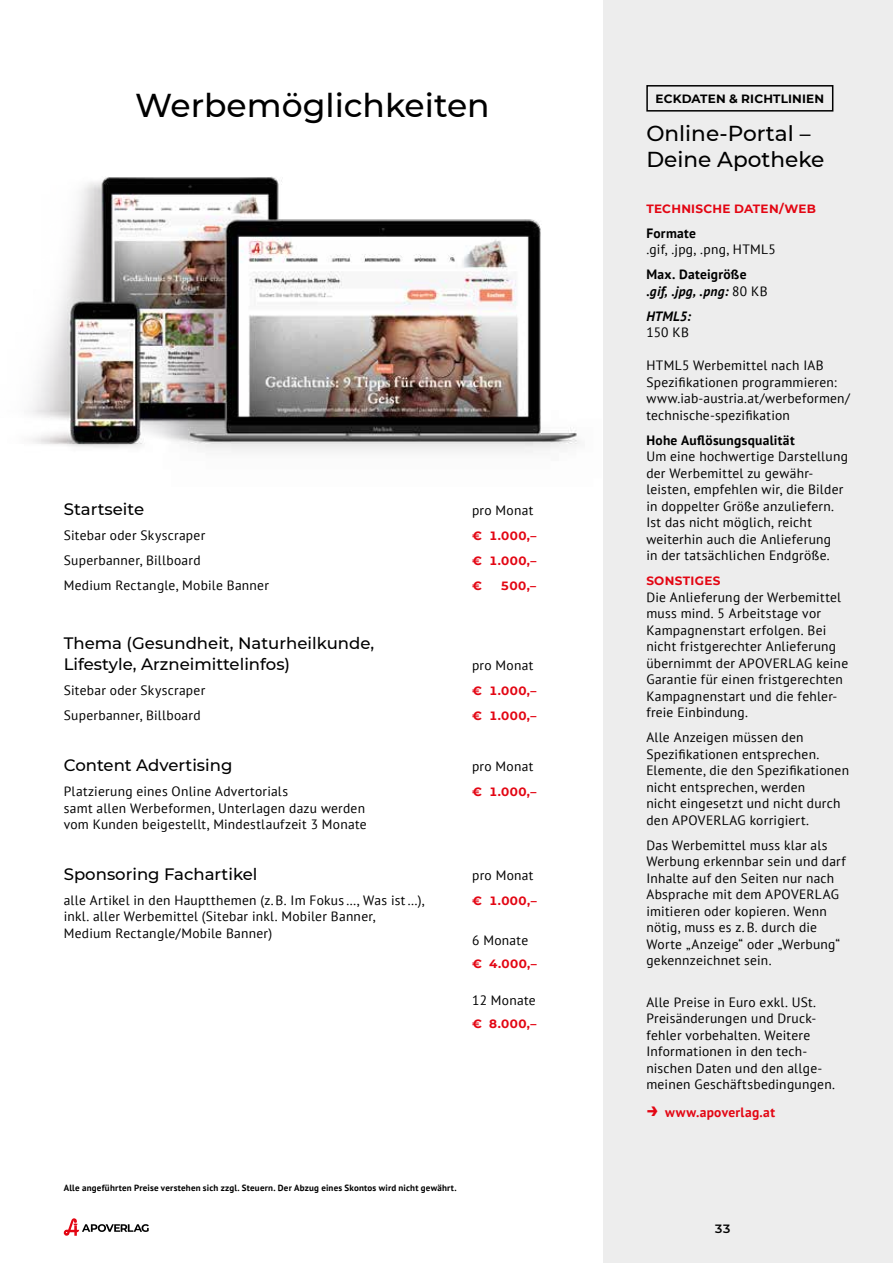
<style>
.page{position:relative;width:893px;height:1263px;background:#fff}
.page>*{position:absolute;margin:0;border:0;box-sizing:border-box;transform-origin:0 0}
.t1{font:500 33px "Montserrat";color:#000}
.t2{font:500 21.6px/26px "Montserrat";color:#000}
.t3{font:500 16.5px/21px "Montserrat";color:#000}
.t4{font:13.5px/16.5px "PT Sans";letter-spacing:.02em;color:#000}
.t5{font:italic 700 13.5px/16.5px "PT Sans";letter-spacing:.02em;color:#000}
.t6{font:700 13.5px "PT Sans";letter-spacing:.02em;color:#000}
.t7{font:700 13.5px "PT Sans";letter-spacing:.02em;color:#e30613}
.t8{font:700 12px "Montserrat";letter-spacing:.03em;color:#e30613}
.t9{font:700 12px "Montserrat";letter-spacing:.01em;color:#000}
.t10{font:600 12px "Montserrat";color:#000}
.t11{font:700 9px "PT Sans";letter-spacing:.025em;color:#000}
.s1{font-style:normal}
.s2{font-weight:400;font-style:normal}
.s3{font-family:"Montserrat";font-size:21px}
</style>
<div class="page">
<div style="left:604px;top:0;width:289px;height:1263px;background:#ededed"></div>
<div style="left:646px;top:85px;width:187px;height:27px;border:2px solid #000"></div>
<img style="left:29px;top:162px;width:575px;height:374px">
<svg style="left:64px;top:1218px;width:85px;height:18px"></svg>
<h1 class="t1" style="left:135px;top:82px;width:356px">Werbemöglichkeiten</h1>
<p class="t3" style="left:64px;top:498px;width:82px">Startseite</p>
<p class="t4" style="left:472px;top:502px;width:63px">pro Monat</p>
<p class="t4" style="left:64px;top:527px;width:143px">Sitebar oder Skyscraper</p>
<p class="t8" style="left:472px;top:527px;width:66px">€ 1.000,–</p>
<p class="t4" style="left:64px;top:552px;width:138px">Superbanner, Billboard</p>
<p class="t8" style="left:472px;top:552px;width:66px">€ 1.000,–</p>
<p class="t4" style="left:64px;top:577px;width:207px">Medium Rectangle, Mobile Banner</p>
<p class="t8" style="left:472px;top:577px;width:11px">€</p>
<p class="t8" style="left:501px;top:577px;width:37px">500,–</p>
<p class="t3" style="left:64px;top:632px;width:312px">Thema (Gesundheit, Naturheilkunde,<br>Lifestyle, Arzneimittelinfos)</p>
<p class="t4" style="left:472px;top:657px;width:63px">pro Monat</p>
<p class="t4" style="left:64px;top:682px;width:143px">Sitebar oder Skyscraper</p>
<p class="t8" style="left:472px;top:682px;width:66px">€ 1.000,–</p>
<p class="t4" style="left:64px;top:707px;width:138px">Superbanner, Billboard</p>
<p class="t8" style="left:472px;top:707px;width:66px">€ 1.000,–</p>
<p class="t3" style="left:64px;top:754px;width:170px">Content Advertising</p>
<p class="t4" style="left:472px;top:758px;width:63px">pro Monat</p>
<p class="t4" style="left:64px;top:783px;width:226px">Platzierung eines Online Advertorials</p>
<p class="t8" style="left:472px;top:783px;width:66px">€ 1.000,–</p>
<p class="t4" style="left:64px;top:800px;width:304px">samt allen Werbeformen, Unterlagen dazu werden vom Kunden beigestellt, Mindestlaufzeit 3 Monate</p>
<p class="t3" style="left:64px;top:863px;width:195px">Sponsoring Fachartikel</p>
<p class="t4" style="left:64px;top:892px;width:362px">alle Artikel in den Hauptthemen (z.B. Im Fokus…, Was ist…), inkl. aller Werbemittel (Sitebar inkl. Mobiler Banner,<br>Medium Rectangle/Mobile Banner)</p>
<p class="t4" style="left:472px;top:867px;width:63px">pro Monat</p>
<p class="t8" style="left:472px;top:892px;width:66px">€ 1.000,–</p>
<p class="t4" style="left:472px;top:931px;width:58px">6 Monate</p>
<p class="t8" style="left:472px;top:955px;width:66px">€ 4.000,–</p>
<p class="t4" style="left:472px;top:991px;width:65px">12 Monate</p>
<p class="t8" style="left:472px;top:1015px;width:66px">€ 8.000,–</p>
<p class="t11" style="left:64px;top:1181px;width:394px">Alle angeführten Preise verstehen sich zzgl. Steuern. Der Abzug eines Skontos wird nicht gewährt.</p>
<p class="t9" style="left:656px;top:90px;width:170px">ECKDATEN &amp; RICHTLINIEN</p>
<h2 class="t2" style="left:646px;top:119px;width:180px">Online-Portal –<br>Deine Apotheke</h2>
<p class="t8" style="left:646px;top:200px;width:171px">TECHNISCHE DATEN/WEB</p>
<p class="t6" style="left:646px;top:224px;width:51px">Formate</p>
<p class="t4" style="left:646px;top:241px;width:131px">.gif, .jpg, .png, HTML5</p>
<p class="t5" style="left:646px;top:266px;width:123px"><span class="s1">Max. Dateigröße </span>.gif, .jpg, .png: <span class="s2">80 KB</span></p>
<p class="t5" style="left:646px;top:307px;width:46px">HTML5:</p>
<p class="t4" style="left:646px;top:324px;width:44px">150 KB</p>
<p class="t4" style="left:646px;top:357px;width:205px">HTML5 Werbemittel nach IAB<br>Spezifikationen programmieren: www.iab-austria.at/werbeformen/ technische-spezifikation</p>
<p class="t6" style="left:646px;top:431px;width:150px">Hohe Auflösungsqualität</p>
<p class="t4" style="left:646px;top:448px;width:203px">Um eine hochwertige Darstellung der Werbemittel zu gewähr&shy;leisten, empfehlen wir, die Bilder in doppelter Größe anzuliefern.<br>Ist das nicht möglich, reicht weiterhin auch die Anlieferung<br>in der tatsächlichen Endgröße.</p>
<p class="t8" style="left:646px;top:572px;width:76px">SONSTIGES</p>
<p class="t4" style="left:646px;top:588px;width:203px">Die Anlieferung der Werbemittel muss mind. 5 Arbeitstage vor<br>Kampagnenstart erfolgen. Bei nicht fristgerechter Anlieferung übernimmt der APOVERLAG keine<br>Garantie für einen fristgerechten<br>Kampagnenstart und die fehler&shy;freie Einbindung.</p>
<p class="t4" style="left:646px;top:729px;width:204px">Alle Anzeigen müssen den<br>Spezifikationen entsprechen.<br>Elemente, die den Spezifikationen nicht entsprechen, werden<br>nicht eingesetzt und nicht durch den APOVERLAG korrigiert.</p>
<p class="t4" style="left:646px;top:836px;width:201px">Das Werbemittel muss klar als<br>Werbung erkennbar sein und darf<br>Inhalte auf den Seiten nur nach<br>Absprache mit dem APOVERLAG imitieren oder kopieren. Wenn nötig, muss es z.B. durch die<br>Worte „Anzeige“ oder „Werbung“ gekennzeichnet sein.</p>
<p class="t4" style="left:646px;top:993px;width:190px">Alle Preise in Euro exkl. USt.<br>Preisänderungen und Druck&shy;fehler vorbehalten. Weitere<br>Informationen in den tech&shy;nischen Daten und den allge&shy;meinen Geschäftsbedingungen.</p>
<p class="t7" style="left:646px;top:1103px;width:130px"><span class="s3">→</span> www.apoverlag.at</p>
<p class="t10" style="left:714px;top:1220px;width:18px">33</p>
</div>
